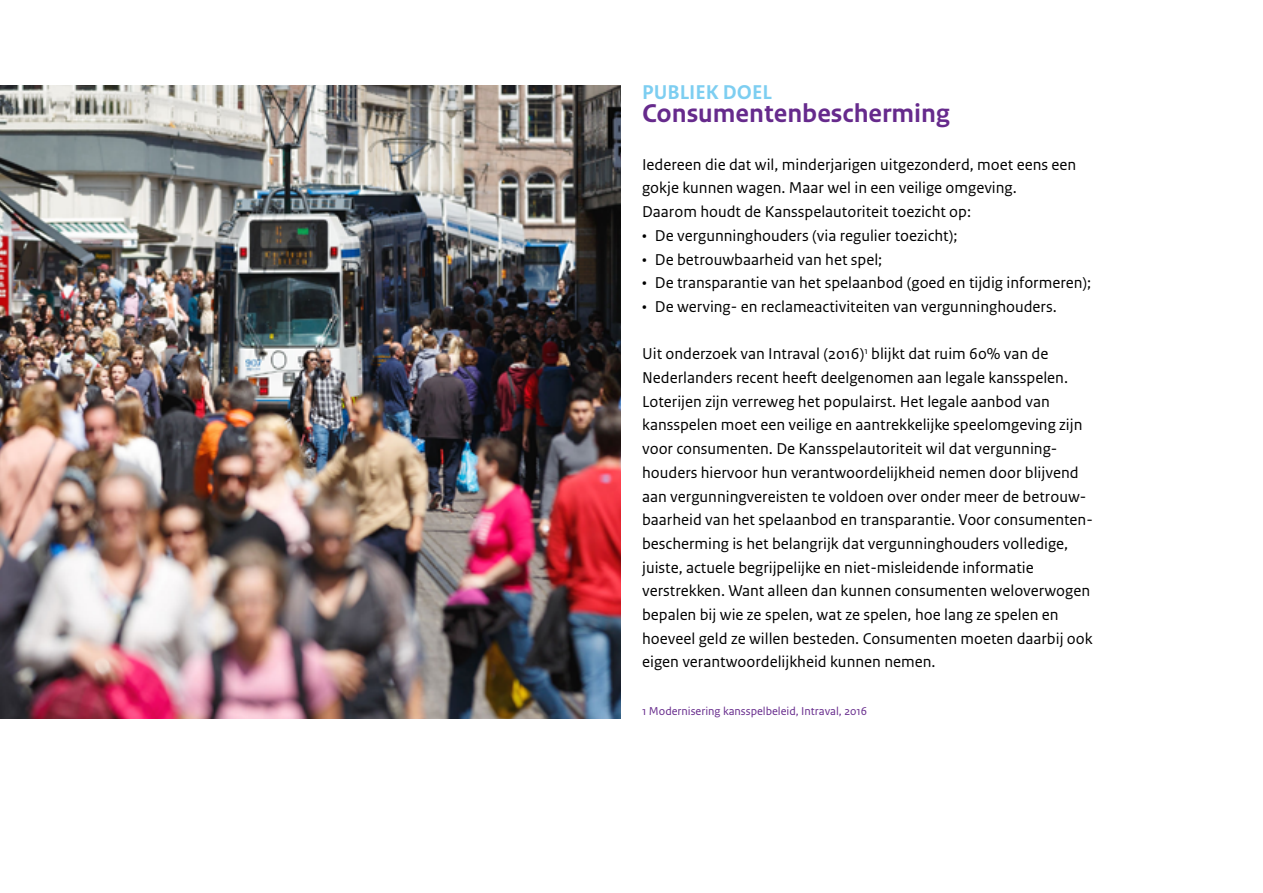
<style>
.page{position:relative;width:1263px;height:893px;background:#fff}
.page>*{position:absolute;margin:0;border:0;box-sizing:border-box;transform-origin:0 0}
.t1{font:700 27px "Rijksoverheid Sans Text";color:#662a8c}
.t2{font:700 21px "Rijksoverheid Sans Text";color:#7dcef1}
.t3{font:16.5px/23.7px "Rijksoverheid Sans Text";color:#000}
.t4{font:12px "Rijksoverheid Sans Text";color:#662a8c}
</style>
<div class="page">
<img style="left:0;top:85px;width:621px;height:634px">
<p class="t2" style="left:642px;top:80px;width:131px">PUBLIEK DOEL</p>
<h1 class="t1" style="left:642px;top:98px;width:309px">Consumentenbescherming</h1>
<p class="t3" style="left:642px;top:153px;width:436px">Iedereen die dat wil, minderjarigen uitgezonderd, moet eens een gokje kunnen wagen. Maar wel in een veilige omgeving.<br>Daarom houdt de Kansspelautoriteit toezicht op:</p>
<p class="t3" style="left:642px;top:224px;width:317px">• De vergunninghouders (via regulier toezicht);</p>
<p class="t3" style="left:642px;top:248px;width:242px">• De betrouwbaarheid van het spel;</p>
<p class="t3" style="left:642px;top:271px;width:451px">• De transparantie van het spelaanbod (goed en tijdig informeren);</p>
<p class="t3" style="left:642px;top:295px;width:416px">• De werving- en reclameactiviteiten van vergunninghouders.</p>
<p class="t3" style="left:642px;top:342px;width:452px">Uit onderzoek van Intraval (2016)<sup>1</sup> blijkt dat ruim 60% van de Nederlanders recent heeft deelgenomen aan legale kansspelen.<br>Loterijen zijn verreweg het populairst. Het legale aanbod van kansspelen moet een veilige en aantrekkelijke speelomgeving zijn voor consumenten. De Kansspelautoriteit wil dat vergunning&shy;houders hiervoor hun verantwoordelijkheid nemen door blijvend aan vergunningvereisten te voldoen over onder meer de betrouw&shy;baarheid van het spelaanbod en transparantie. Voor consumenten&shy;bescherming is het belangrijk dat vergunninghouders volledige, juiste, actuele begrijpelijke en niet-misleidende informatie verstrekken. Want alleen dan kunnen consumenten weloverwogen bepalen bij wie ze spelen, wat ze spelen, hoe lang ze spelen en hoeveel geld ze willen besteden. Consumenten moeten daarbij ook eigen verantwoordelijkheid kunnen nemen.</p>
<p class="t4" style="left:642px;top:704px;width:227px">1 Modernisering kansspelbeleid, Intraval, 2016</p>
</div>
